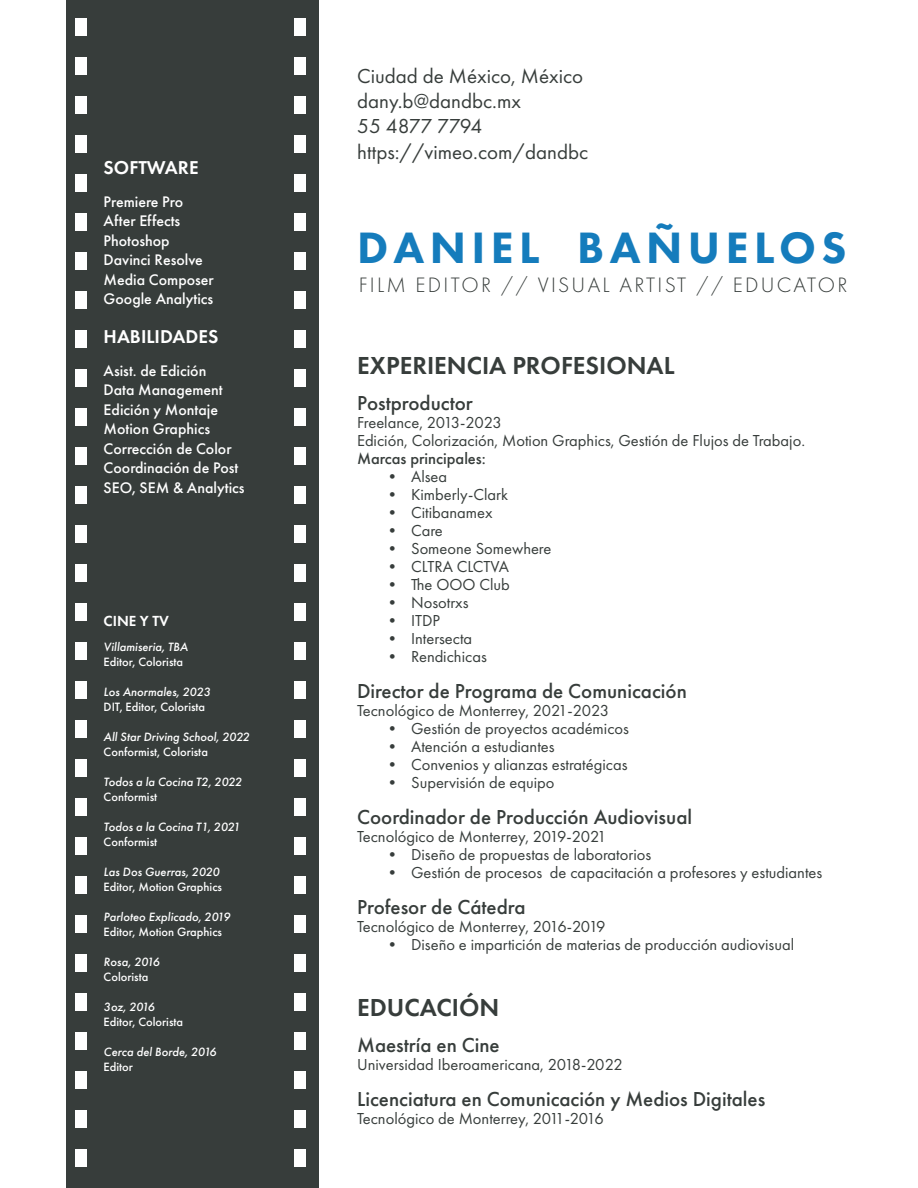
<style>
.page{position:relative;width:918px;height:1188px;background:#fff}
.page>*{position:absolute;margin:0;border:0;box-sizing:border-box;transform-origin:0 0}
.t1{font:800 45.6px "Futura PT";letter-spacing:.12em;color:#157cbc}
.t2{font:600 25.5px "Futura PT";color:#373d3b}
.t3{font:300 21.6px "Futura PT";letter-spacing:.105em;color:#373d3b}
.t4{font:500 21px "Futura PT";color:#373d3b}
.t5{font:21px/25.2px "Futura PT";color:#373d3b}
.t6{font:600 19.35px "Futura PT";color:#fff}
.t7{font:16.5px/18px "Futura PT";color:#373d3b}
.t8{font:500 16.5px "Futura PT";color:#373d3b}
.t9{font:500 15.9px/19.5px "Futura PT";color:#fff}
.t10{font:600 15.15px "Futura PT";color:#fff}
.t11{font:italic 500 12.45px "Futura PT";color:#fff}
.t12{font:500 12.45px "Futura PT";color:#fff}
</style>
<div class="page">
<div style="left:66px;top:0;width:252px;height:1188px;background:#373d3b"></div>
<div style="left:75px;top:18px;width:12px;height:18px;background:#fff"></div>
<div style="left:294px;top:18px;width:12px;height:18px;background:#fff"></div>
<div style="left:75px;top:57px;width:12px;height:18px;background:#fff"></div>
<div style="left:294px;top:57px;width:12px;height:18px;background:#fff"></div>
<div style="left:75px;top:96px;width:12px;height:18px;background:#fff"></div>
<div style="left:294px;top:96px;width:12px;height:18px;background:#fff"></div>
<div style="left:75px;top:135px;width:12px;height:18px;background:#fff"></div>
<div style="left:294px;top:135px;width:12px;height:18px;background:#fff"></div>
<div style="left:75px;top:174px;width:12px;height:18px;background:#fff"></div>
<div style="left:294px;top:174px;width:12px;height:18px;background:#fff"></div>
<div style="left:75px;top:213px;width:12px;height:18px;background:#fff"></div>
<div style="left:294px;top:213px;width:12px;height:18px;background:#fff"></div>
<div style="left:75px;top:252px;width:12px;height:18px;background:#fff"></div>
<div style="left:294px;top:252px;width:12px;height:18px;background:#fff"></div>
<div style="left:75px;top:291px;width:12px;height:18px;background:#fff"></div>
<div style="left:294px;top:291px;width:12px;height:18px;background:#fff"></div>
<div style="left:75px;top:330px;width:12px;height:18px;background:#fff"></div>
<div style="left:294px;top:330px;width:12px;height:18px;background:#fff"></div>
<div style="left:75px;top:369px;width:12px;height:18px;background:#fff"></div>
<div style="left:294px;top:369px;width:12px;height:18px;background:#fff"></div>
<div style="left:75px;top:408px;width:12px;height:18px;background:#fff"></div>
<div style="left:294px;top:408px;width:12px;height:18px;background:#fff"></div>
<div style="left:75px;top:447px;width:12px;height:18px;background:#fff"></div>
<div style="left:294px;top:447px;width:12px;height:18px;background:#fff"></div>
<div style="left:75px;top:486px;width:12px;height:18px;background:#fff"></div>
<div style="left:294px;top:486px;width:12px;height:18px;background:#fff"></div>
<div style="left:75px;top:525px;width:12px;height:18px;background:#fff"></div>
<div style="left:294px;top:525px;width:12px;height:18px;background:#fff"></div>
<div style="left:75px;top:564px;width:12px;height:18px;background:#fff"></div>
<div style="left:294px;top:564px;width:12px;height:18px;background:#fff"></div>
<div style="left:75px;top:603px;width:12px;height:18px;background:#fff"></div>
<div style="left:294px;top:603px;width:12px;height:18px;background:#fff"></div>
<div style="left:75px;top:642px;width:12px;height:18px;background:#fff"></div>
<div style="left:294px;top:642px;width:12px;height:18px;background:#fff"></div>
<div style="left:75px;top:681px;width:12px;height:18px;background:#fff"></div>
<div style="left:294px;top:681px;width:12px;height:18px;background:#fff"></div>
<div style="left:75px;top:720px;width:12px;height:18px;background:#fff"></div>
<div style="left:294px;top:720px;width:12px;height:18px;background:#fff"></div>
<div style="left:75px;top:759px;width:12px;height:18px;background:#fff"></div>
<div style="left:294px;top:759px;width:12px;height:18px;background:#fff"></div>
<div style="left:75px;top:798px;width:12px;height:18px;background:#fff"></div>
<div style="left:294px;top:798px;width:12px;height:18px;background:#fff"></div>
<div style="left:75px;top:837px;width:12px;height:18px;background:#fff"></div>
<div style="left:294px;top:837px;width:12px;height:18px;background:#fff"></div>
<div style="left:75px;top:876px;width:12px;height:18px;background:#fff"></div>
<div style="left:294px;top:876px;width:12px;height:18px;background:#fff"></div>
<div style="left:75px;top:915px;width:12px;height:18px;background:#fff"></div>
<div style="left:294px;top:915px;width:12px;height:18px;background:#fff"></div>
<div style="left:75px;top:954px;width:12px;height:18px;background:#fff"></div>
<div style="left:294px;top:954px;width:12px;height:18px;background:#fff"></div>
<div style="left:75px;top:993px;width:12px;height:18px;background:#fff"></div>
<div style="left:294px;top:993px;width:12px;height:18px;background:#fff"></div>
<div style="left:75px;top:1032px;width:12px;height:18px;background:#fff"></div>
<div style="left:294px;top:1032px;width:12px;height:18px;background:#fff"></div>
<div style="left:75px;top:1071px;width:12px;height:18px;background:#fff"></div>
<div style="left:294px;top:1071px;width:12px;height:18px;background:#fff"></div>
<div style="left:75px;top:1110px;width:12px;height:18px;background:#fff"></div>
<div style="left:294px;top:1110px;width:12px;height:18px;background:#fff"></div>
<div style="left:75px;top:1149px;width:12px;height:18px;background:#fff"></div>
<div style="left:294px;top:1149px;width:12px;height:18px;background:#fff"></div>
<p class="t6" style="left:104px;top:155px;width:96px">SOFTWARE</p>
<p class="t9" style="left:104px;top:192px;width:112px">Premiere Pro<br>After Effects<br>Photoshop<br>Davinci Resolve<br>Media Composer<br>Google Analytics</p>
<p class="t6" style="left:104px;top:324px;width:116px">HABILIDADES</p>
<p class="t9" style="left:104px;top:361px;width:143px">Asist. de Edición<br>Data Management<br>Edición y Montaje<br>Motion Graphics<br>Corrección de Color<br>Coordinación de Post<br>SEO, SEM &amp; Analytics</p>
<p class="t10" style="left:104px;top:611px;width:67px">CINE Y TV</p>
<p class="t11" style="left:104px;top:639px;width:86px">Villamiseria, TBA</p>
<p class="t12" style="left:104px;top:655px;width:81px">Editor, Colorista</p>
<p class="t11" style="left:104px;top:684px;width:108px">Los Anormales, 2023</p>
<p class="t12" style="left:104px;top:700px;width:103px">DIT, Editor, Colorista</p>
<p class="t11" style="left:104px;top:729px;width:147px">All Star Driving School, 2022</p>
<p class="t12" style="left:104px;top:745px;width:106px">Conformist, Colorista</p>
<p class="t11" style="left:104px;top:774px;width:140px">Todos a la Cocina T2, 2022</p>
<p class="t12" style="left:104px;top:790px;width:55px">Conformist</p>
<p class="t11" style="left:104px;top:819px;width:138px">Todos a la Cocina T1, 2021</p>
<p class="t12" style="left:104px;top:835px;width:55px">Conformist</p>
<p class="t11" style="left:104px;top:864px;width:118px">Las Dos Guerras, 2020</p>
<p class="t12" style="left:104px;top:880px;width:120px">Editor, Motion Graphics</p>
<p class="t11" style="left:104px;top:909px;width:128px">Parloteo Explicado, 2019</p>
<p class="t12" style="left:104px;top:925px;width:120px">Editor, Motion Graphics</p>
<p class="t11" style="left:104px;top:954px;width:57px">Rosa, 2016</p>
<p class="t12" style="left:104px;top:970px;width:46px">Colorista</p>
<p class="t11" style="left:104px;top:999px;width:52px">3oz, 2016</p>
<p class="t12" style="left:104px;top:1015px;width:81px">Editor, Colorista</p>
<p class="t11" style="left:104px;top:1044px;width:114px">Cerca del Borde, 2016</p>
<p class="t12" style="left:104px;top:1060px;width:31px">Editor</p>
<p class="t5" style="left:357px;top:63px;width:233px">Ciudad de México, México dany.b@dandbc.mx<br>55 4877 7794 https://vimeo.com/dandbc</p>
<h1 class="t1" style="left:357px;top:219px;width:491px">DANIEL BAÑUELOS</h1>
<h3 class="t3" style="left:359px;top:272px;width:490px">FILM EDITOR // VISUAL ARTIST // EDUCATOR</h3>
<h2 class="t2" style="left:357px;top:350px;width:319px">EXPERIENCIA PROFESIONAL</h2>
<p class="t4" style="left:357px;top:390px;width:117px">Postproductor</p>
<p class="t7" style="left:357px;top:413px;width:450px">Freelance, 2013-2023<br>Edición, Colorización, Motion Graphics, Gestión de Flujos de Trabajo.</p>
<p class="t8" style="left:357px;top:449px;width:130px">Marcas principales:</p>
<p class="t7" style="left:384px;top:467px;width:65px">• Alsea</p>
<p class="t7" style="left:384px;top:485px;width:126px">• Kimberly-Clark</p>
<p class="t7" style="left:384px;top:503px;width:110px">• Citibanamex</p>
<p class="t7" style="left:384px;top:521px;width:60px">• Care</p>
<p class="t7" style="left:384px;top:539px;width:169px">• Someone Somewhere</p>
<p class="t7" style="left:384px;top:557px;width:126px">• CLTRA CLCTVA</p>
<p class="t7" style="left:384px;top:575px;width:127px">• The OOO Club</p>
<p class="t7" style="left:384px;top:593px;width:86px">• Nosotrxs</p>
<p class="t7" style="left:384px;top:611px;width:58px">• ITDP</p>
<p class="t7" style="left:384px;top:629px;width:90px">• Intersecta</p>
<p class="t7" style="left:384px;top:647px;width:104px">• Rendichicas</p>
<p class="t4" style="left:357px;top:678px;width:331px">Director de Programa de Comunicación</p>
<p class="t7" style="left:357px;top:701px;width:254px">Tecnológico de Monterrey, 2021-2023</p>
<p class="t7" style="left:384px;top:719px;width:246px">• Gestión de proyectos académicos</p>
<p class="t7" style="left:384px;top:737px;width:172px">• Atención a estudiantes</p>
<p class="t7" style="left:384px;top:755px;width:245px">• Convenios y alianzas estratégicas</p>
<p class="t7" style="left:384px;top:773px;width:172px">• Supervisión de equipo</p>
<p class="t4" style="left:357px;top:804px;width:336px">Coordinador de Producción Audiovisual</p>
<p class="t7" style="left:357px;top:827px;width:251px">Tecnológico de Monterrey, 2019-2021</p>
<p class="t7" style="left:384px;top:845px;width:269px">• Diseño de propuestas de laboratorios</p>
<p class="t7" style="left:384px;top:863px;width:440px">• Gestión de procesos de capacitación a profesores y estudiantes</p>
<p class="t4" style="left:357px;top:894px;width:170px">Profesor de Cátedra</p>
<p class="t7" style="left:357px;top:917px;width:250px">Tecnológico de Monterrey, 2016-2019</p>
<p class="t7" style="left:384px;top:935px;width:412px">• Diseño e impartición de materias de producción audiovisual</p>
<h2 class="t2" style="left:357px;top:992px;width:144px">EDUCACIÓN</h2>
<p class="t4" style="left:357px;top:1032px;width:144px">Maestría en Cine</p>
<p class="t7" style="left:357px;top:1055px;width:267px">Universidad Iberoamericana, 2018-2022</p>
<p class="t4" style="left:357px;top:1086px;width:410px">Licenciatura en Comunicación y Medios Digitales</p>
<p class="t7" style="left:357px;top:1109px;width:248px">Tecnológico de Monterrey, 2011-2016</p>
</div>
